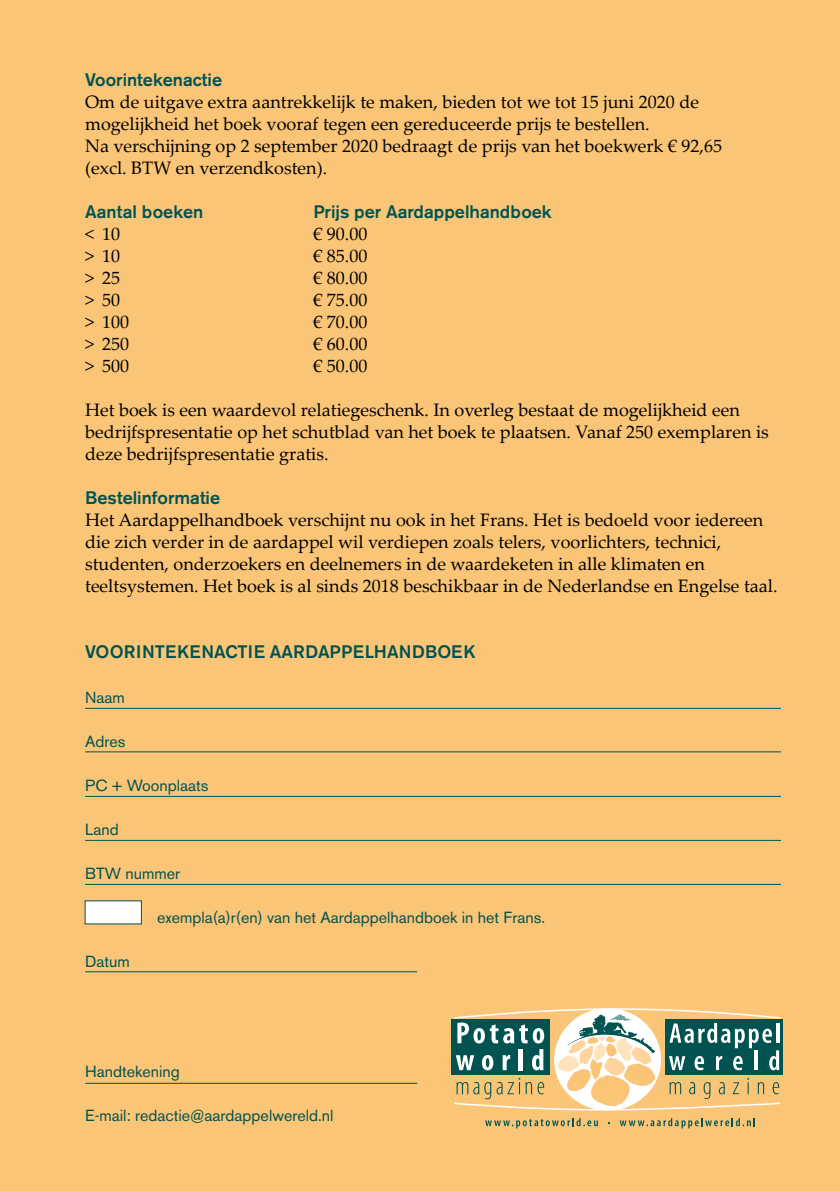
<style>
.page{position:relative;width:840px;height:1191px;background:#fff}
.page>*{position:absolute;margin:0;border:0;box-sizing:border-box;transform-origin:0 0}
.t1{font:18px/22px "Palatino Linotype";color:#000}
.t2{font:500 18px "Akzidenz Grotesk BE";color:#005351}
.t3{font:16px "Akzidenz Grotesk BE";color:#005351}
</style>
<div class="page">
<div style="left:0;top:0;width:839px;height:1191px;background:#fbc577"></div>
<hr style="left:85px;top:708px;width:695px;height:1px;background:#005351">
<hr style="left:85px;top:751px;width:695px;height:1px;background:#005351">
<hr style="left:85px;top:796px;width:695px;height:1px;background:#005351">
<hr style="left:85px;top:971px;width:332px;height:1px;background:#005351">
<div style="left:85px;top:900px;width:56px;height:24px;background:#fff"></div>
<hr style="left:85px;top:840px;width:695px;height:1px;background:#005351">
<hr style="left:85px;top:884px;width:695px;height:1px;background:#005351">
<hr style="left:85px;top:1083px;width:332px;height:1px;background:#005351">
<svg style="left:485px;top:1118px;width:112px;height:10px"></svg>
<svg style="left:619px;top:1118px;width:135px;height:10px"></svg>
<svg style="left:451px;top:1008px;width:331px;height:103px"></svg>
<p class="t2" style="left:85px;top:69px;width:138px">Voorintekenactie</p>
<p class="t1" style="left:85px;top:90px;width:638px">Om de uitgave extra aantrekkelijk te maken, bieden tot we tot 15 juni 2020 de mogelijkheid het boek vooraf tegen een gereduceerde prijs te bestellen.<br>Na verschijning op 2 september 2020 bedraagt de prijs van het boekwerk € 92,65 (excl. BTW en verzendkosten).</p>
<p class="t2" style="left:85px;top:201px;width:120px">Aantal boeken</p>
<p class="t2" style="left:313px;top:201px;width:240px">Prijs per Aardappelhandboek</p>
<p class="t1" style="left:85px;top:222px;width:37px">&lt; 10</p>
<p class="t1" style="left:313px;top:222px;width:55px">€ 90.00</p>
<p class="t1" style="left:85px;top:244px;width:37px">&gt; 10</p>
<p class="t1" style="left:313px;top:244px;width:55px">€ 85.00</p>
<p class="t1" style="left:85px;top:266px;width:37px">&gt; 25</p>
<p class="t1" style="left:313px;top:266px;width:55px">€ 80.00</p>
<p class="t1" style="left:85px;top:288px;width:37px">&gt; 50</p>
<p class="t1" style="left:313px;top:288px;width:55px">€ 75.00</p>
<p class="t1" style="left:85px;top:310px;width:46px">&gt; 100</p>
<p class="t1" style="left:313px;top:310px;width:55px">€ 70.00</p>
<p class="t1" style="left:85px;top:332px;width:46px">&gt; 250</p>
<p class="t1" style="left:313px;top:332px;width:55px">€ 60.00</p>
<p class="t1" style="left:85px;top:354px;width:46px">&gt; 500</p>
<p class="t1" style="left:313px;top:354px;width:55px">€ 50.00</p>
<p class="t1" style="left:85px;top:398px;width:685px">Het boek is een waardevol relatiegeschenk. In overleg bestaat de mogelijkheid een bedrijfspresentatie op het schutblad van het boek te plaatsen. Vanaf 250 exemplaren is deze bedrijfspresentatie gratis.</p>
<p class="t2" style="left:85px;top:487px;width:137px">Bestelinformatie</p>
<p class="t1" style="left:85px;top:508px;width:693px">Het Aardappelhandboek verschijnt nu ook in het Frans. Het is bedoeld voor iedereen die zich verder in de aardappel wil verdiepen zoals telers, voorlichters, technici, studenten, onderzoekers en deelnemers in de waardeketen in alle klimaten en teeltsystemen. Het boek is al sinds 2018 beschikbaar in de Nederlandse en Engelse taal.</p>
<p class="t2" style="left:85px;top:641px;width:391px">VOORINTEKENACTIE AARDAPPELHANDBOEK</p>
<p class="t3" style="left:85px;top:687px;width:41px">Naam</p>
<p class="t3" style="left:85px;top:731px;width:42px">Adres</p>
<p class="t3" style="left:85px;top:775px;width:125px">PC + Woonplaats</p>
<p class="t3" style="left:85px;top:819px;width:35px">Land</p>
<p class="t3" style="left:85px;top:863px;width:97px">BTW nummer</p>
<p class="t3" style="left:157px;top:907px;width:389px">exempla(a)r(en) van het Aardappelhandboek in het Frans.</p>
<p class="t3" style="left:85px;top:951px;width:46px">Datum</p>
<p class="t3" style="left:85px;top:1061px;width:96px">Handtekening</p>
<p class="t3" style="left:85px;top:1105px;width:249px">E-mail: redactie@aardappelwereld.nl</p>
</div>
